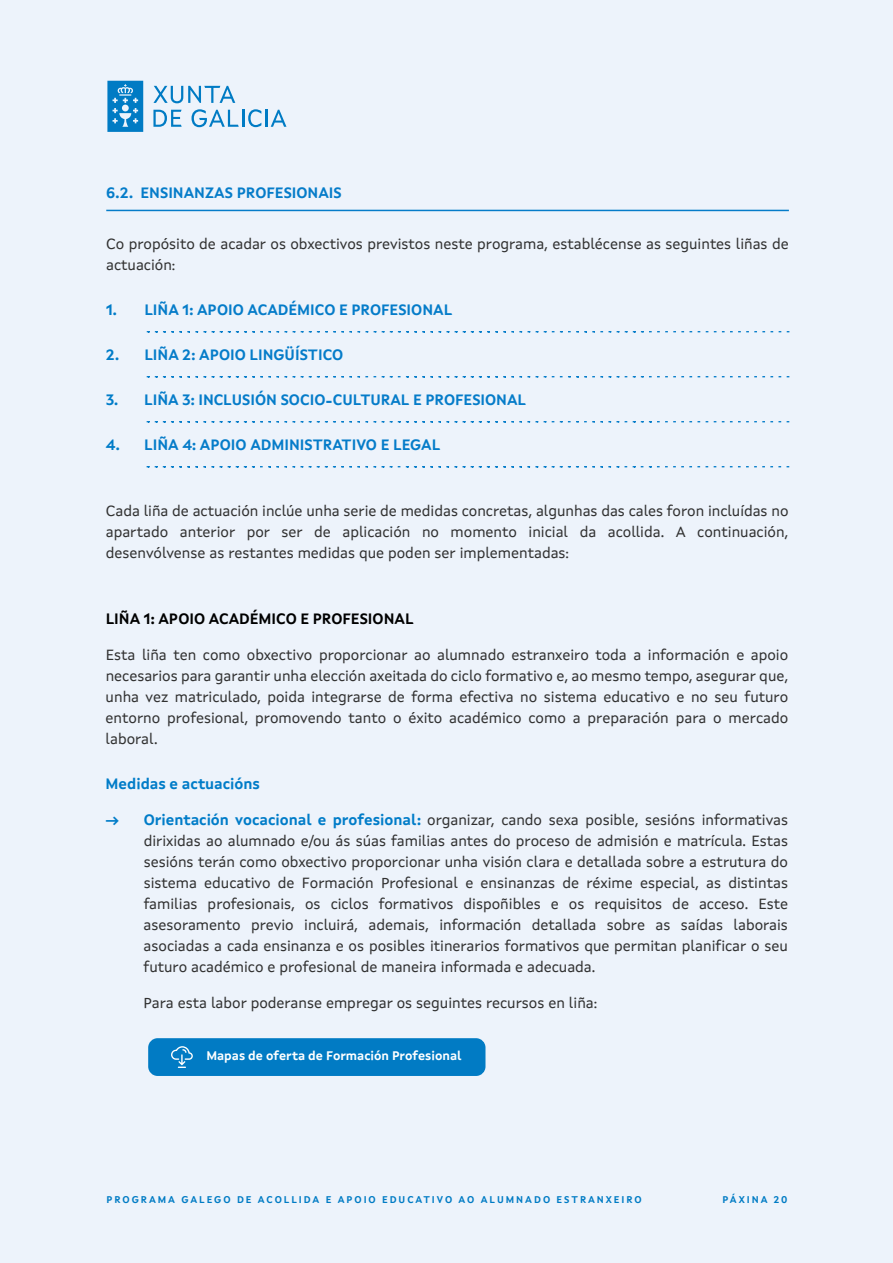
<style>
.page{position:relative;width:893px;height:1263px;background:#edf3fb}
.page>*{position:absolute;margin:0;border:0;box-sizing:border-box;transform-origin:0 0}
.t1{font:15px/21px "Xunta Sans";color:#313131;text-align:justify}
.t2{font:700 15px "Xunta Sans";color:#057cc9}
.t3{font:700 15px "Xunta Sans";color:#000}
.t4{font:700 15px "Xunta Sans";color:#007cc8}
.t5{font:700 12.45px "Xunta Sans";color:#fff}
.t6{font:700 9.75px "Xunta Sans";letter-spacing:.2em;color:#007bc4}
.s1{color:#007cc8}
.s2{font-weight:700;color:#007cc8}
</style>
<div class="page">
<svg style="left:107px;top:81px;width:36px;height:51px;background:#278fcd"></svg>
<svg style="left:153px;top:110px;width:29px;height:17px"></svg>
<svg style="left:191px;top:109px;width:70px;height:18px"></svg>
<hr style="left:265px;top:110px;width:3px;height:17px;background:#007bc4">
<svg style="left:271px;top:110px;width:15px;height:17px"></svg>
<svg style="left:153px;top:86px;width:82px;height:17px"></svg>
<hr style="left:106px;top:210px;width:683px;height:1px;background:#057cc9">
<svg style="left:146px;top:331px;width:643px;height:1px"></svg>
<svg style="left:146px;top:376px;width:643px;height:1px"></svg>
<svg style="left:146px;top:421px;width:643px;height:1px"></svg>
<svg style="left:146px;top:466px;width:643px;height:1px"></svg>
<div style="left:148px;top:1038px;width:337px;height:38px;background:#017bc4;border-radius:9px"></div>
<svg style="left:171px;top:1046px;width:22px;height:22px"></svg>
<p class="t2" style="left:106px;top:187px;width:237px">6.2. ENSINANZAS PROFESIONAIS</p>
<p class="t1" style="left:106px;top:235px;width:684px">Co propósito de acadar os obxectivos previstos neste programa, establécense as seguintes liñas de actuación:</p>
<p class="t2" style="left:106px;top:304px;width:348px"><span class="s1">1.</span> LIÑA 1: APOIO ACADÉMICO E PROFESIONAL</p>
<p class="t2" style="left:106px;top:349px;width:239px"><span class="s1">2.</span> LIÑA 2: APOIO LINGÜÍSTICO</p>
<p class="t2" style="left:106px;top:394px;width:422px"><span class="s1">3.</span> LIÑA 3: INCLUSIÓN SOCIO-CULTURAL E PROFESIONAL</p>
<p class="t2" style="left:106px;top:439px;width:336px"><span class="s1">4.</span> LIÑA 4: APOIO ADMINISTRATIVO E LEGAL</p>
<p class="t1" style="left:106px;top:502px;width:684px">Cada liña de actuación inclúe unha serie de medidas concretas, algunhas das cales foron incluídas no apartado anterior por ser de aplicación no momento inicial da acollida. A continuación, desenvólvense as restantes medidas que poden ser implementadas:</p>
<p class="t3" style="left:106px;top:613px;width:309px">LIÑA 1: APOIO ACADÉMICO E PROFESIONAL</p>
<p class="t1" style="left:106px;top:646px;width:684px">Esta liña ten como obxectivo proporcionar ao alumnado estranxeiro toda a información e apoio necesarios para garantir unha elección axeitada do ciclo formativo e, ao mesmo tempo, asegurar que, unha vez matriculado, poida integrarse de forma efectiva no sistema educativo e no seu futuro entorno profesional, promovendo tanto o éxito académico como a preparación para o mercado laboral.</p>
<p class="t4" style="left:106px;top:778px;width:156px">Medidas e actuacións</p>
<p class="t1" style="left:144px;top:811px;width:646px;text-indent:-38px"><span class="s2">→ Orientación vocacional e profesional:</span> organizar, cando sexa posible, sesións informativas dirixidas ao alumnado e/ou ás súas familias antes do proceso de admisión e matrícula. Estas sesións terán como obxectivo proporcionar unha visión clara e detallada sobre a estrutura do sistema educativo de Formación Profesional e ensinanzas de réxime especial, as distintas familias profesionais, os ciclos formativos dispoñibles e os requisitos de acceso. Este asesoramento previo incluirá, ademais, información detallada sobre as saídas laborais asociadas a cada ensinanza e os posibles itinerarios formativos que permitan planificar o seu futuro académico e profesional de maneira informada e adecuada.</p>
<p class="t1" style="left:144px;top:994px;width:455px">Para esta labor poderanse empregar os seguintes recursos en liña:</p>
<p class="t5" style="left:206px;top:1051px;width:257px">Mapas de oferta de Formación Profesional</p>
<p class="t6" style="left:107px;top:1195px;width:537px">PROGRAMA GALEGO DE ACOLLIDA E APOIO EDUCATIVO AO ALUMNADO ESTRANXEIRO</p>
<p class="t6" style="left:723px;top:1195px;width:66px">PÁXINA 20</p>
</div>
